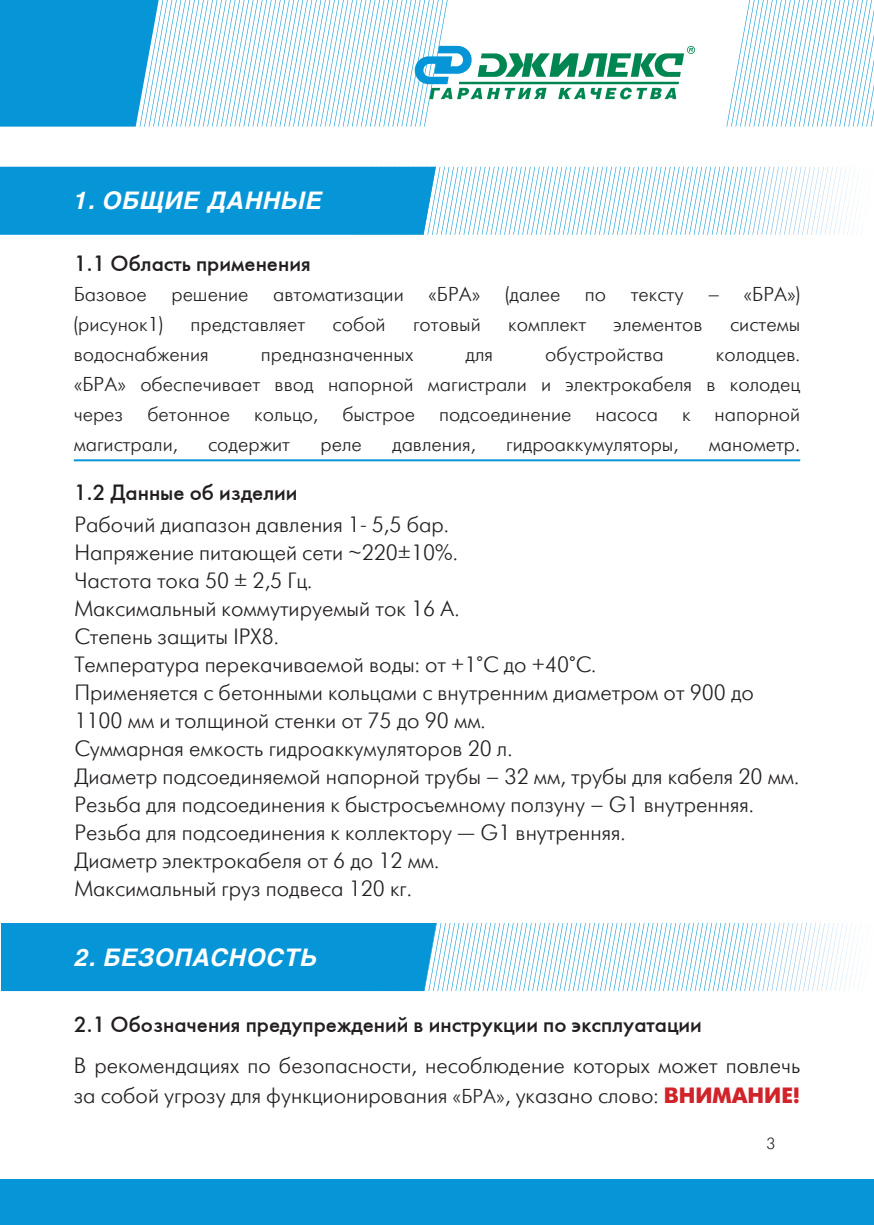
<style>
.page{position:relative;width:874px;height:1225px;background:#fff}
.page>*{position:absolute;margin:0;border:0;box-sizing:border-box;transform-origin:0 0}
.t1{font:italic 700 24px "Helios";letter-spacing:.03em;color:#fff}
.t2{font:22px/30px "Futuris Light C";color:#231f20}
.t3{font:22px "Futuris C";color:#231f20}
.t4{font:20px/30px "Futuris Light C";color:#231f20}
.t5{font:16px "Futuris Light C";color:#231f20}
.s1{font-size:22px}
.s2{font-size:20px}
.s3{font-family:"Futuris C";font-weight:700;color:#d1232a}
</style>
<div class="page">
<svg style="left:0;top:0;width:694px;height:127px"></svg>
<svg style="left:726px;top:0;width:147px;height:127px"></svg>
<div style="left:0;top:1179px;width:873px;height:46px;background:#0696d7"></div>
<div style="left:0;top:167px;width:435px;height:68px;background:#0696d7"></div>
<svg style="left:504px;top:167px;width:354px;height:68px"></svg>
<hr style="left:74px;top:459px;width:725px;height:2px;background:#0696d7">
<div style="left:1px;top:923px;width:435px;height:68px;background:#0696d7"></div>
<svg style="left:500px;top:923px;width:359px;height:68px"></svg>
<p class="t1" style="left:74px;top:186px;width:250px">1. ОБЩИЕ ДАННЫЕ</p>
<p class="t3" style="left:74px;top:250px;width:238px">1.1 Область применения</p>
<p class="t4" style="left:74px;top:279px;width:727px">Базовое решение автоматизации «БРА» (далее по тексту – «БРА») (рисунок1)</p>
<p class="t4" style="left:190px;top:309px;width:116px">представляет</p>
<p class="t4" style="left:332px;top:309px;width:55px">собой</p>
<p class="t4" style="left:413px;top:309px;width:69px">готовый</p>
<p class="t4" style="left:508px;top:309px;width:79px">комплект</p>
<p class="t4" style="left:613px;top:309px;width:91px">элементов</p>
<p class="t4" style="left:729px;top:309px;width:71px">системы</p>
<p class="t4" style="left:74px;top:339px;width:136px">водоснабжения</p>
<p class="t4" style="left:261px;top:339px;width:154px">предназначенных</p>
<p class="t4" style="left:465px;top:339px;width:29px">для</p>
<p class="t4" style="left:545px;top:339px;width:120px">обустройства</p>
<p class="t4" style="left:715px;top:339px;width:86px">колодцев.</p>
<p class="t4" style="left:74px;top:369px;width:727px;text-align:justify">«БРА» обеспечивает ввод напорной магистрали и электрокабеля в колодец через бетонное кольцо, быстрое подсоединение насоса к напорной магистрали,</p>
<p class="t4" style="left:208px;top:429px;width:83px">содержит</p>
<p class="t4" style="left:320px;top:429px;width:43px">реле</p>
<p class="t4" style="left:392px;top:429px;width:85px">давления,</p>
<p class="t4" style="left:506px;top:429px;width:174px">гидроаккумуляторы,</p>
<p class="t4" style="left:708px;top:429px;width:93px">манометр<span class="s1">.</span></p>
<p class="t3" style="left:74px;top:479px;width:225px">1.2 Данные об изделии</p>
<p class="t2" style="left:74px;top:510px;width:376px">Рабочий диапазон давления 1- 5,5 бар.</p>
<p class="t2" style="left:74px;top:538px;width:385px">Напряжение питающей сети ~220±10%.</p>
<p class="t2" style="left:74px;top:566px;width:239px">Частота тока 50 ± 2,5 Гц.</p>
<p class="t2" style="left:74px;top:594px;width:386px">Максимальный коммутируемый ток 16 А.</p>
<p class="t2" style="left:74px;top:622px;width:206px">Степень защиты IPX8.</p>
<p class="t2" style="left:74px;top:650px;width:523px">Температура перекачиваемой воды: от +1°С до +40°С.</p>
<p class="t2" style="left:74px;top:679px;width:680px;line-height:28px">Применяется с бетонными кольцами с внутренним диаметром от 900 до<br>1100 мм и толщиной стенки от 75 до 90 мм.</p>
<p class="t2" style="left:74px;top:734px;width:439px">Суммарная емкость гидроаккумуляторов 20 л.</p>
<p class="t2" style="left:74px;top:762px;width:726px">Диаметр подсоединяемой напорной трубы – 32 мм, трубы для кабеля 20 мм.</p>
<p class="t2" style="left:74px;top:790px;width:680px">Резьба для подсоединения к быстросъемному ползуну – G1 внутренняя.</p>
<p class="t2" style="left:74px;top:818px;width:552px">Резьба для подсоединения к коллектору — G1 внутренняя.</p>
<p class="t2" style="left:74px;top:846px;width:366px">Диаметр электрокабеля от 6 до 12 мм.</p>
<p class="t2" style="left:74px;top:874px;width:339px">Максимальный груз подвеса 120 кг.</p>
<p class="t1" style="left:75px;top:943px;width:244px">2. БЕЗОПАСНОСТЬ</p>
<p class="t3" style="left:74px;top:1011px;width:629px">2.1 Обозначения предупреждений в инструкции по эксплуатации</p>
<p class="t2" style="left:74px;top:1051px;width:727px">В рекомендациях по безопасности, несоблюдение которых может повлечь за собой угрозу для функционирования <span class="s2">«БРА»</span>, указано слово: <span class="s3">ВНИМАНИЕ!</span></p>
<p class="t5" style="left:766px;top:1135px;width:10px">3</p>
</div>
